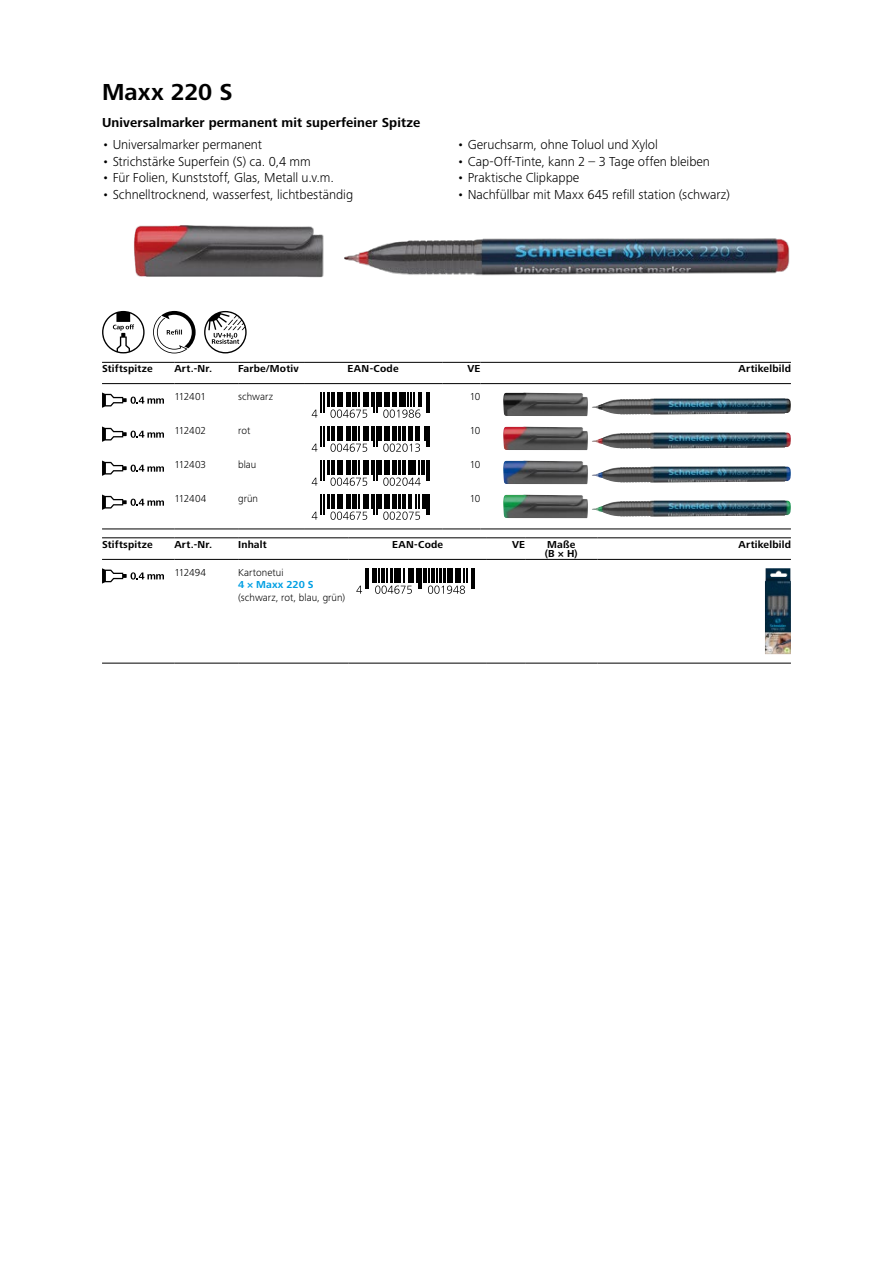
<style>
.page{position:relative;width:893px;height:1263px;background:#fff}
.page>*{position:absolute;margin:0;border:0;box-sizing:border-box;transform-origin:0 0}
.t1{font:700 24px "Frutiger Next LTW1 G";color:#000}
.t2{font:300 13.5px "Frutiger Next LTW1 G";color:#000}
.t3{font:700 13.5px "Frutiger Next LTW1 G";letter-spacing:.005em;color:#000}
.t4{font:700 10.5px/9.8px "Frutiger Next LTW1 G";letter-spacing:.02em;color:#000}
.t5{font:300 10.5px "Frutiger Next LTW1 G";color:#000}
.t6{font:700 10.5px "Frutiger Next LTW1 G";letter-spacing:.01em;color:#009fe3}
</style>
<div class="page">
<img style="left:134px;top:225px;width:656px;height:53px">
<svg style="left:102px;top:311px;width:43px;height:42px"></svg>
<svg style="left:153px;top:311px;width:43px;height:42px"></svg>
<svg style="left:204px;top:311px;width:43px;height:42px"></svg>
<hr style="left:102px;top:529px;width:72px;height:1px;background:#000">
<hr style="left:174px;top:529px;width:64px;height:1px;background:#000">
<hr style="left:238px;top:529px;width:66px;height:1px;background:#000">
<hr style="left:304px;top:529px;width:138px;height:1px;background:#000">
<hr style="left:442px;top:529px;width:38px;height:1px;background:#000">
<hr style="left:480px;top:529px;width:311px;height:1px;background:#000">
<hr style="left:102px;top:383px;width:72px;height:1px;background:#000">
<hr style="left:174px;top:383px;width:64px;height:1px;background:#000">
<hr style="left:238px;top:383px;width:66px;height:1px;background:#000">
<hr style="left:304px;top:383px;width:138px;height:1px;background:#000">
<hr style="left:442px;top:383px;width:38px;height:1px;background:#000">
<hr style="left:480px;top:383px;width:311px;height:1px;background:#000">
<hr style="left:102px;top:362px;width:72px;height:1px;background:#000">
<hr style="left:174px;top:362px;width:64px;height:1px;background:#000">
<hr style="left:238px;top:362px;width:66px;height:1px;background:#000">
<hr style="left:304px;top:362px;width:138px;height:1px;background:#000">
<hr style="left:442px;top:362px;width:38px;height:1px;background:#000">
<hr style="left:480px;top:362px;width:311px;height:1px;background:#000">
<svg style="left:102px;top:392px;width:62px;height:16px"></svg>
<hr style="left:378px;top:392px;width:4px;height:15px;background:#000">
<hr style="left:426px;top:392px;width:2px;height:21px;background:#000">
<svg style="left:429px;top:392px;width:1px;height:21px"></svg>
<svg style="left:312px;top:392px;width:65px;height:26px"></svg>
<svg style="left:383px;top:392px;width:39px;height:26px"></svg>
<img style="left:503px;top:392px;width:282px;height:24px">
<svg style="left:102px;top:426px;width:62px;height:16px"></svg>
<hr style="left:378px;top:426px;width:4px;height:15px;background:#000">
<svg style="left:312px;top:426px;width:65px;height:26px"></svg>
<svg style="left:383px;top:426px;width:47px;height:26px"></svg>
<img style="left:503px;top:426px;width:282px;height:24px">
<svg style="left:102px;top:460px;width:62px;height:16px"></svg>
<hr style="left:378px;top:460px;width:4px;height:15px;background:#000">
<hr style="left:421px;top:460px;width:3px;height:15px;background:#000">
<hr style="left:426px;top:460px;width:2px;height:21px;background:#000">
<svg style="left:429px;top:460px;width:1px;height:21px"></svg>
<svg style="left:312px;top:460px;width:65px;height:26px"></svg>
<svg style="left:383px;top:460px;width:38px;height:26px"></svg>
<img style="left:503px;top:460px;width:282px;height:24px">
<svg style="left:102px;top:494px;width:62px;height:16px"></svg>
<hr style="left:378px;top:494px;width:4px;height:15px;background:#000">
<hr style="left:422px;top:494px;width:3px;height:15px;background:#000">
<hr style="left:426px;top:494px;width:2px;height:21px;background:#000">
<svg style="left:429px;top:494px;width:1px;height:21px"></svg>
<svg style="left:312px;top:494px;width:65px;height:26px"></svg>
<svg style="left:383px;top:494px;width:37px;height:26px"></svg>
<img style="left:503px;top:494px;width:282px;height:24px">
<hr style="left:102px;top:537px;width:72px;height:1px;background:#000">
<hr style="left:102px;top:559px;width:72px;height:1px;background:#000">
<hr style="left:174px;top:537px;width:64px;height:1px;background:#000">
<hr style="left:174px;top:559px;width:64px;height:1px;background:#000">
<hr style="left:238px;top:537px;width:111px;height:1px;background:#000">
<hr style="left:238px;top:559px;width:111px;height:1px;background:#000">
<hr style="left:349px;top:537px;width:138px;height:1px;background:#000">
<hr style="left:349px;top:559px;width:138px;height:1px;background:#000">
<hr style="left:487px;top:537px;width:38px;height:1px;background:#000">
<hr style="left:525px;top:537px;width:72px;height:1px;background:#000">
<hr style="left:487px;top:559px;width:38px;height:1px;background:#000">
<hr style="left:525px;top:559px;width:72px;height:1px;background:#000">
<hr style="left:597px;top:537px;width:194px;height:1px;background:#000">
<hr style="left:597px;top:559px;width:194px;height:1px;background:#000">
<hr style="left:102px;top:663px;width:72px;height:1px;background:#000">
<hr style="left:174px;top:663px;width:64px;height:1px;background:#000">
<hr style="left:238px;top:663px;width:111px;height:1px;background:#000">
<hr style="left:349px;top:663px;width:138px;height:1px;background:#000">
<hr style="left:487px;top:663px;width:38px;height:1px;background:#000">
<hr style="left:525px;top:663px;width:72px;height:1px;background:#000">
<hr style="left:597px;top:663px;width:194px;height:1px;background:#000">
<svg style="left:102px;top:568px;width:62px;height:16px"></svg>
<hr style="left:372px;top:568px;width:3px;height:15px;background:#000">
<hr style="left:423px;top:568px;width:3px;height:15px;background:#000">
<hr style="left:473px;top:568px;width:2px;height:21px;background:#000">
<svg style="left:356px;top:568px;width:13px;height:26px"></svg>
<svg style="left:375px;top:568px;width:47px;height:26px"></svg>
<svg style="left:428px;top:568px;width:44px;height:26px"></svg>
<img style="left:765px;top:568px;width:26px;height:86px">
<h1 class="t1" style="left:102px;top:78px;width:132px">Maxx 220 S</h1>
<p class="t3" style="left:102px;top:115px;width:320px">Universalmarker permanent mit superfeiner Spitze</p>
<p class="t2" style="left:102px;top:137px;width:162px">• Universalmarker permanent</p>
<p class="t2" style="left:102px;top:154px;width:210px">• Strichstärke Superfein (S) ca. 0,4 mm</p>
<p class="t2" style="left:102px;top:170px;width:233px">• Für Folien, Kunststoff, Glas, Metall u.v.m.</p>
<p class="t2" style="left:102px;top:187px;width:253px">• Schnelltrocknend, wasserfest, lichtbeständig</p>
<p class="t2" style="left:457px;top:137px;width:202px">• Geruchsarm, ohne Toluol und Xylol</p>
<p class="t2" style="left:457px;top:154px;width:254px">• Cap-Off-Tinte, kann 2 – 3 Tage offen bleiben</p>
<p class="t2" style="left:457px;top:170px;width:124px">• Praktische Clipkappe</p>
<p class="t2" style="left:457px;top:187px;width:274px">• Nachfüllbar mit Maxx 645 refill station (schwarz)</p>
<p class="t4" style="left:102px;top:364px;width:52px">Stiftspitze</p>
<p class="t4" style="left:174px;top:364px;width:39px">Art.-Nr.</p>
<p class="t4" style="left:238px;top:364px;width:62px">Farbe/Motiv</p>
<p class="t4" style="left:348px;top:364px;width:52px">EAN-Code</p>
<p class="t4" style="left:467px;top:364px;width:15px">VE</p>
<p class="t4" style="left:739px;top:364px;width:54px">Artikelbild</p>
<p class="t5" style="left:174px;top:391px;width:33px">112401</p>
<p class="t5" style="left:238px;top:391px;width:36px">schwarz</p>
<p class="t5" style="left:470px;top:391px;width:12px">10</p>
<p class="t5" style="left:174px;top:425px;width:33px">112402</p>
<p class="t5" style="left:238px;top:425px;width:14px">rot</p>
<p class="t5" style="left:470px;top:425px;width:12px">10</p>
<p class="t5" style="left:174px;top:459px;width:33px">112403</p>
<p class="t5" style="left:238px;top:459px;width:20px">blau</p>
<p class="t5" style="left:470px;top:459px;width:12px">10</p>
<p class="t5" style="left:174px;top:493px;width:34px">112404</p>
<p class="t5" style="left:238px;top:493px;width:22px">grün</p>
<p class="t5" style="left:470px;top:493px;width:12px">10</p>
<p class="t4" style="left:102px;top:539px;width:52px">Stiftspitze</p>
<p class="t4" style="left:174px;top:539px;width:39px">Art.-Nr.</p>
<p class="t4" style="left:238px;top:539px;width:30px">Inhalt</p>
<p class="t4" style="left:392px;top:539px;width:52px">EAN-Code</p>
<p class="t4" style="left:512px;top:539px;width:15px">VE</p>
<p class="t4" style="left:545px;top:539px;width:34px">Maße (B × H)</p>
<p class="t4" style="left:739px;top:539px;width:54px">Artikelbild</p>
<p class="t5" style="left:174px;top:566px;width:33px">112494</p>
<p class="t5" style="left:238px;top:566px;width:47px">Kartonetui</p>
<p class="t6" style="left:238px;top:579px;width:77px">4 × Maxx 220 S</p>
<p class="t5" style="left:238px;top:591px;width:109px">(schwarz, rot, blau, grün)</p>
</div>
